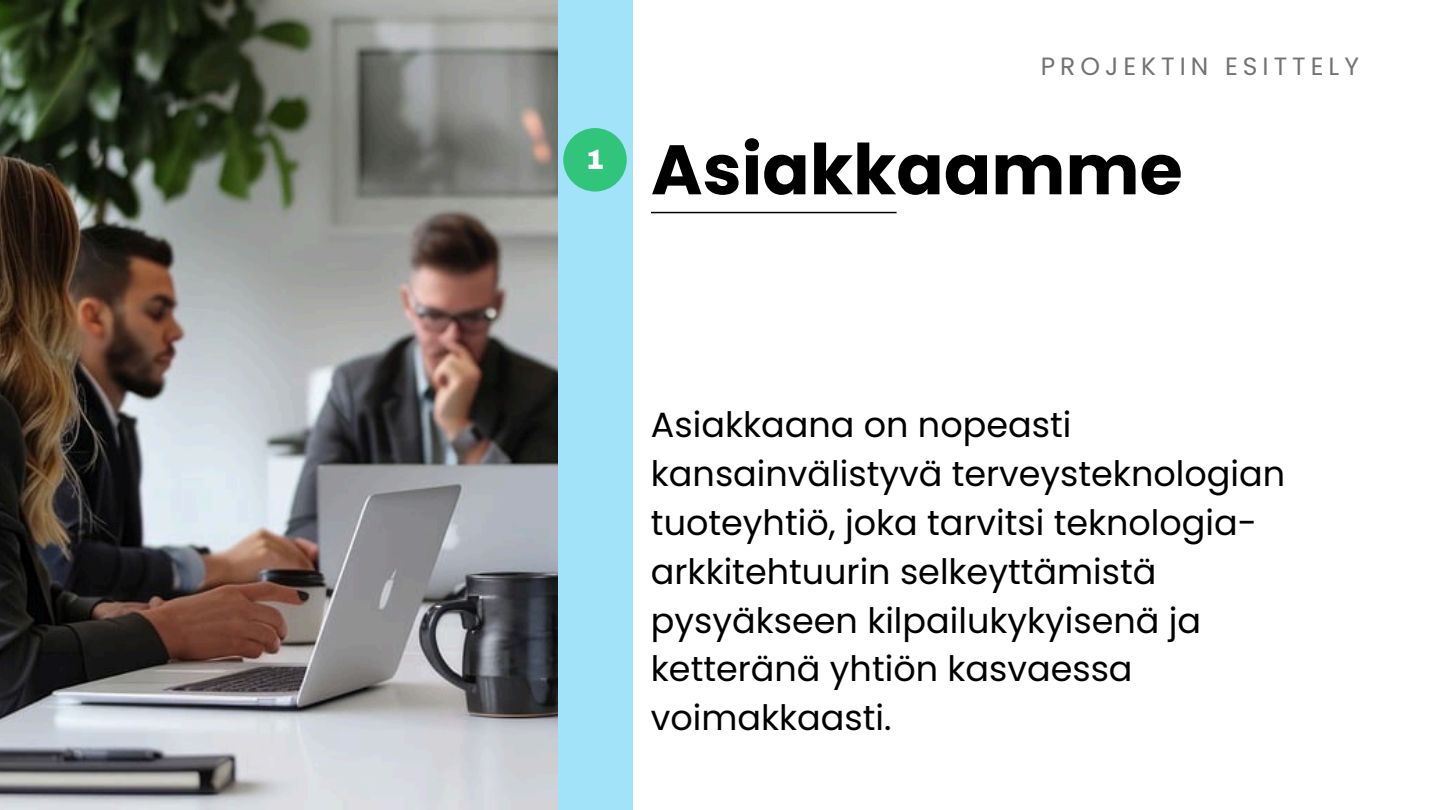
<style>
.page{position:relative;width:1440px;height:810px;background:#fff}
.page>*{position:absolute;margin:0;border:0;box-sizing:border-box;transform-origin:0 0}
.t1{font:700 70px "Poppins";color:#000}
.t2{font:35px/48.8px "Poppins";color:#000}
.t3{font:900 27.5px "Archivo";color:#fff}
.t4{font:25px "Poppins";letter-spacing:.2em;color:#737373}
</style>
<div class="page">
<div style="left:558px;top:0;width:74px;height:810px;background:#a2e3f9"></div>
<div style="left:563px;top:128px;width:64px;height:64px;background:#30c57a;border-radius:50%"></div>
<hr style="left:651px;top:212px;width:246px;height:1px;background:#000">
<img style="left:0;top:0;width:558px;height:810px">
<p class="t3" style="left:586px;top:144px;width:20px">1</p>
<h1 class="t4" style="left:1041px;top:49px;width:320px">PROJEKTIN ESITTELY</h1>
<p class="t1" style="left:651px;top:121px;width:533px">Asiakkaamme</p>
<h2 class="t2" style="left:651px;top:401px;width:636px">Asiakkaana on nopeasti kansainvälistyvä terveysteknologian tuoteyhtiö, joka tarvitsi teknologia&shy;arkkitehtuurin selkeyttämistä pysyäkseen kilpailukykyisenä ja ketteränä yhtiön kasvaessa voimakkaasti.</h2>
</div>
